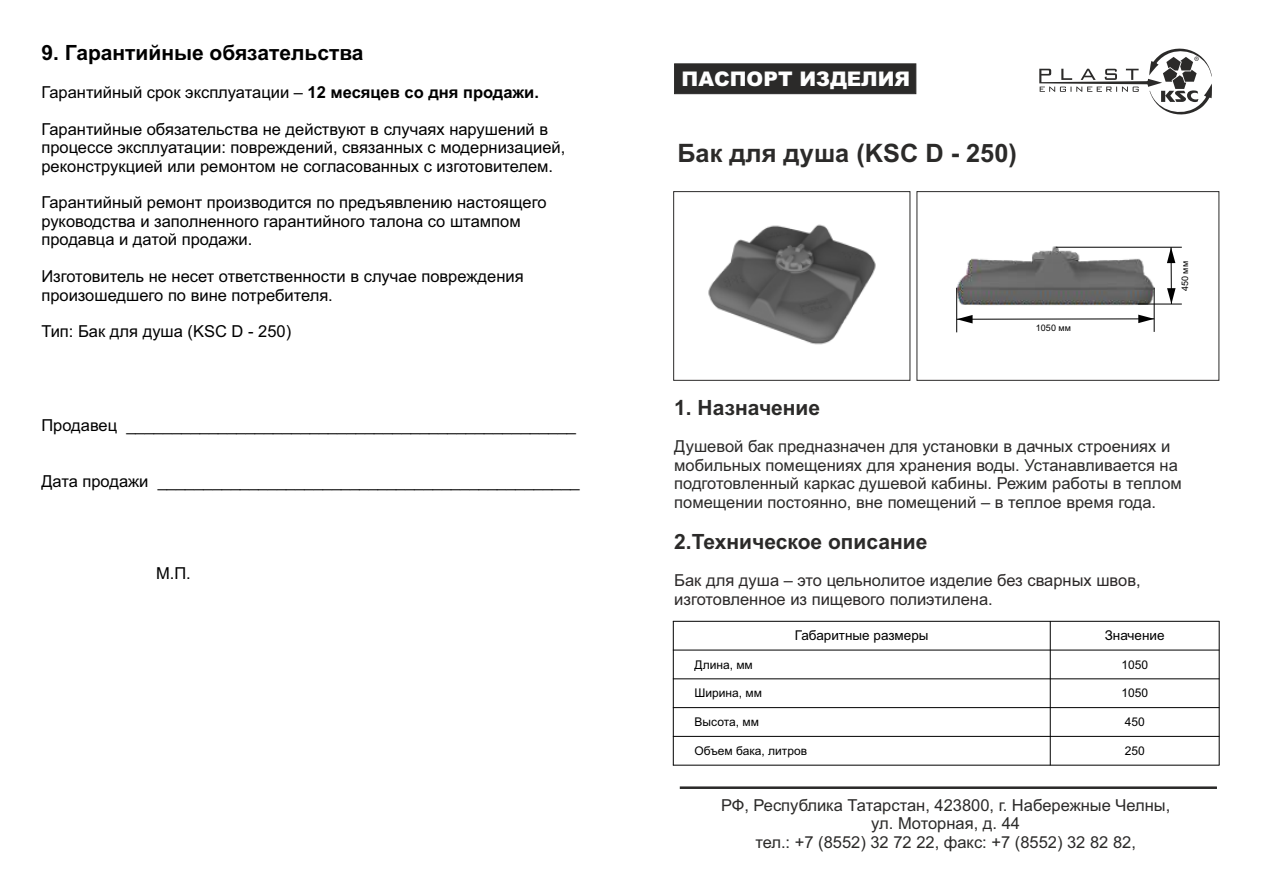
<style>
.page{position:relative;width:1263px;height:893px;background:#fff}
.page>*{position:absolute;margin:0;border:0;box-sizing:border-box;transform-origin:0 0}
.t1{font:700 25.35px "Arial";color:#2b2a29}
.t2{font:700 21px "Arial";color:#2b2a29}
.t3{font:700 21px "Arial";color:#000}
.t4{font:900 20.25px "Arial";color:#fefefe}
.t5{font:16.5px/18.5px "Arial";color:#000}
.t6{font:16.5px/18.5px "Arial";color:#2b2a29}
.t7{font:16.5px/18.5px "Arial";color:#2c2929}
.t8{font:13.5px "Arial";color:#000}
.t9{font:12px "Arial";color:#000}
.t10{font:9px "Arial";color:#000}
.s1{font-weight:700}
</style>
<div class="page">
<div style="left:673px;top:191px;width:237px;height:190px;border:1px solid #2b2a29"></div>
<img style="left:708px;top:224px;width:168px;height:121px">
<div style="left:674px;top:64px;width:242px;height:30px;background:#2b2a29"></div>
<svg style="left:1039px;top:48px;width:173px;height:67px"></svg>
<div style="left:916px;top:191px;width:303px;height:190px;border:1px solid #2b2a29"></div>
<svg style="left:679px;top:786px;width:538px;height:3px;background:#4b4a49"></svg>
<hr style="left:673px;top:621px;width:1px;height:144px;background:#000">
<hr style="left:1050px;top:621px;width:1px;height:144px;background:#000">
<hr style="left:1219px;top:621px;width:1px;height:144px;background:#000">
<hr style="left:673px;top:765px;width:546px;height:1px;background:#000">
<hr style="left:673px;top:736px;width:546px;height:1px;background:#000">
<hr style="left:673px;top:707px;width:546px;height:1px;background:#000">
<hr style="left:673px;top:678px;width:546px;height:1px;background:#000">
<hr style="left:673px;top:650px;width:546px;height:1px;background:#000">
<hr style="left:673px;top:621px;width:546px;height:1px;background:#000">
<img style="left:956px;top:246px;width:226px;height:87px">
<hr style="left:957px;top:319px;width:197px;height:1px;background:#000">
<svg style="left:957px;top:315px;width:15px;height:8px"></svg>
<svg style="left:1138px;top:315px;width:16px;height:8px"></svg>
<hr style="left:1171px;top:247px;width:1px;height:57px;background:#000">
<svg style="left:1167px;top:288px;width:8px;height:16px"></svg>
<svg style="left:1167px;top:248px;width:8px;height:15px"></svg>
<hr style="left:1056px;top:247px;width:126px;height:1px;background:#000">
<hr style="left:1137px;top:304px;width:45px;height:1px;background:#000">
<hr style="left:1154px;top:288px;width:1px;height:44px;background:#000">
<hr style="left:956px;top:288px;width:1px;height:44px;background:#000">
<p class="t3" style="left:41px;top:45px;width:324px">9. Гарантийные обязательства</p>
<p class="t5" style="left:41px;top:84px;width:499px">Гарантийный срок эксплуатации – <span class="s1">12 месяцев со дня продажи.</span></p>
<p class="t5" style="left:41px;top:121px;width:525px">Гарантийные обязательства не действуют в случаях нарушений в процессе эксплуатации: повреждений, связанных с модернизацией, реконструкцией или ремонтом не согласованных с изготовителем.</p>
<p class="t5" style="left:41px;top:195px;width:507px">Гарантийный ремонт производится по предъявлению настоящего руководства и заполненного гарантийного талона со штампом продавца и датой продажи.</p>
<p class="t5" style="left:41px;top:269px;width:484px">Изготовитель не несет ответственности в случае повреждения произошедшего по вине потребителя.</p>
<p class="t5" style="left:41px;top:324px;width:251px">Тип: Бак для душа (KSC D - 250)</p>
<p class="t5" style="left:41px;top:418px;width:536px">Продавец _________________________________________________</p>
<p class="t5" style="left:41px;top:473px;width:540px">Дата продажи ______________________________________________</p>
<p class="t5" style="left:156px;top:565px;width:36px">М.П.</p>
<p class="t4" style="left:682px;top:72px;width:230px">ПАСПОРТ ИЗДЕЛИЯ</p>
<h1 class="t1" style="left:677px;top:143px;width:341px">Бак для душа (KSC D - 250)</h1>
<p class="t10" style="left:1036px;top:325px;width:36px">1050 мм</p>
<p class="t10" style="left:1181px;top:291px;width:31px;rotate:-90deg">450 мм</p>
<p class="t2" style="left:674px;top:399px;width:147px">1. Назначение</p>
<p class="t6" style="left:674px;top:439px;width:509px">Душевой бак предназначен для установки в дачных строениях и мобильных помещениях для хранения воды. Устанавливается на подготовленный каркас душевой кабины. Режим работы в теплом помещении постоянно, вне помещений – в теплое время года.</p>
<p class="t2" style="left:674px;top:533px;width:255px">2.Техническое описание</p>
<p class="t7" style="left:674px;top:573px;width:468px">Бак для душа – это цельнолитое изделие без сварных швов, изготовленное из пищевого полиэтилена.</p>
<p class="t8" style="left:795px;top:630px;width:135px">Габаритные размеры</p>
<p class="t8" style="left:1105px;top:630px;width:61px">Значение</p>
<p class="t9" style="left:694px;top:660px;width:60px">Длина, мм</p>
<p class="t9" style="left:1121px;top:660px;width:28px">1050</p>
<p class="t9" style="left:694px;top:689px;width:69px">Ширина, мм</p>
<p class="t9" style="left:1121px;top:689px;width:28px">1050</p>
<p class="t9" style="left:694px;top:717px;width:66px">Высота, мм</p>
<p class="t9" style="left:1125px;top:717px;width:22px">450</p>
<p class="t9" style="left:694px;top:746px;width:114px">Объем бака, литров</p>
<p class="t9" style="left:1125px;top:746px;width:22px">250</p>
<p class="t6" style="left:721px;top:797px;width:451px">РФ, Республика Татарстан, 423800, г. Набережные Челны,</p>
<p class="t6" style="left:755px;top:834px;width:382px">тел.: +7 (8552) 32 72 22, факс: +7 (8552) 32 82 82,</p>
<p class="t6" style="left:871px;top:816px;width:150px">ул. Моторная, д. 44</p>
</div>
